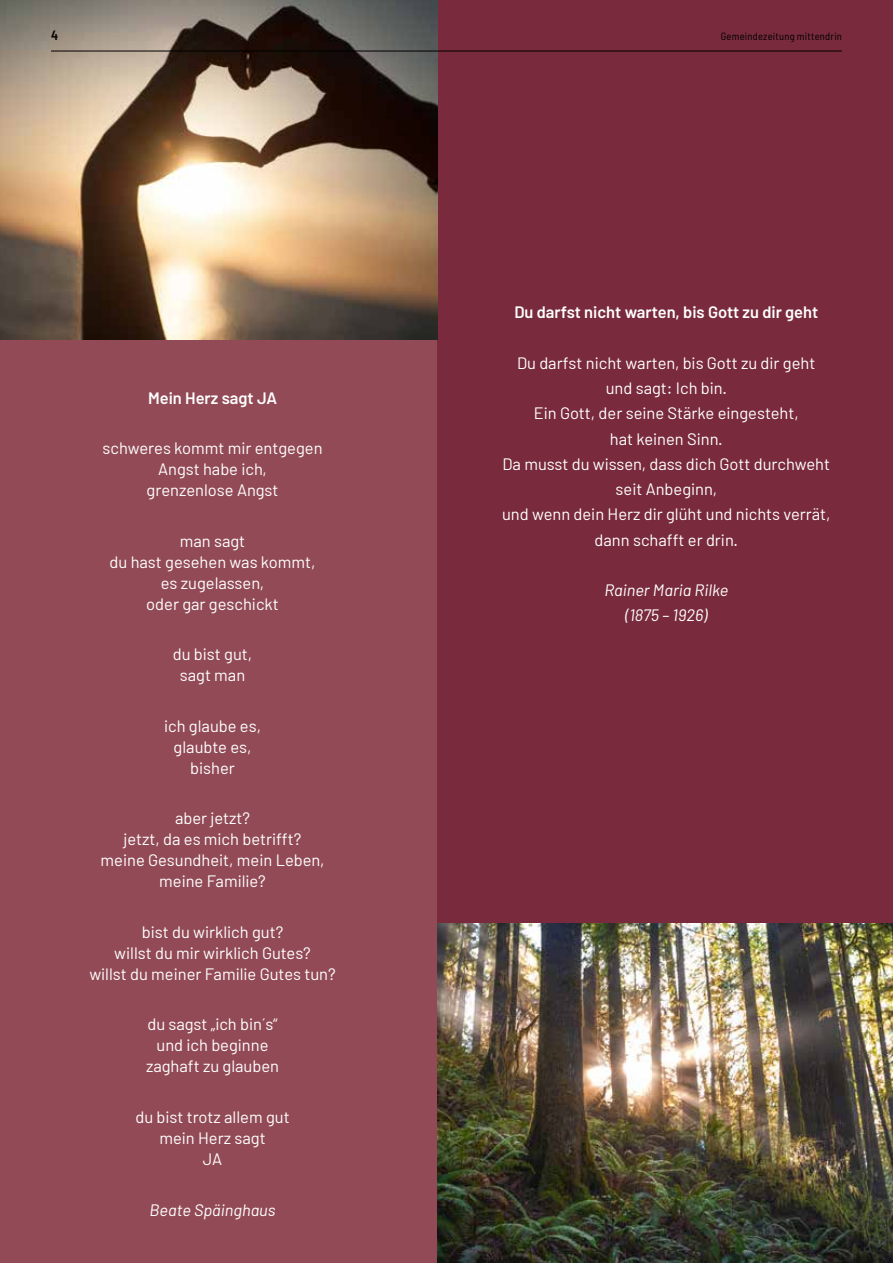
<style>
.page{position:relative;width:893px;height:1263px;background:#fff}
.page>*{position:absolute;margin:0;border:0;box-sizing:border-box;transform-origin:0 0}
.t1{font:16.5px/21px "Barlow";color:#fff;text-align:center}
.t2{font:600 16.5px "Barlow";color:#fff}
.t3{font:italic 16.5px/25.2px "Barlow";color:#fff;text-align:center}
.t4{font:600 semi-condensed 13.5px "Barlow";color:#000}
.t5{font:semi-condensed 10.5px "Barlow";letter-spacing:.025em;color:#000}
</style>
<div class="page">
<div style="left:0;top:255px;width:438px;height:1008px;background:#924b56"></div>
<div style="left:438px;top:0;width:455px;height:1263px;background:#792b3d"></div>
<img style="left:0;top:0;width:438px;height:340px">
<img style="left:438px;top:923px;width:455px;height:340px">
<hr style="left:51px;top:51px;width:791px;height:1px;background:#000">
<p class="t4" style="left:51px;top:27px;width:8px">4</p>
<p class="t5" style="left:721px;top:30px;width:123px">Gemeindezeitung mittendrin</p>
<p class="t2" style="left:148px;top:388px;width:131px">Mein Herz sagt JA</p>
<p class="t1" style="left:103px;top:437px;width:222px">schweres kommt mir entgegen<br>Angst habe ich,<br>grenzenlose Angst</p>
<p class="t1" style="left:110px;top:530px;width:207px">man sagt<br>du hast gesehen was kommt, es zugelassen,<br>oder gar geschickt</p>
<p class="t1" style="left:173px;top:643px;width:81px">du bist gut, sagt man</p>
<p class="t1" style="left:164px;top:715px;width:98px">ich glaube es, glaubte es, bisher</p>
<p class="t1" style="left:101px;top:807px;width:225px">aber jetzt?<br>jetzt, da es mich betrifft? meine Gesundheit, mein Leben, meine Familie?</p>
<p class="t1" style="left:89px;top:921px;width:248px">bist du wirklich gut?<br>willst du mir wirklich Gutes?<br>willst du meiner Familie Gutes tun?</p>
<p class="t1" style="left:146px;top:1013px;width:135px">du sagst „ich bin´s“ und ich beginne zaghaft zu glauben</p>
<p class="t1" style="left:135px;top:1106px;width:156px">du bist trotz allem gut mein Herz sagt<br>JA</p>
<p class="t3" style="left:150px;top:1196px;width:128px">Beate Späinghaus</p>
<p class="t2" style="left:514px;top:302px;width:305px">Du darfst nicht warten, bis Gott zu dir geht</p>
<p class="t1" style="left:502px;top:350px;width:330px;line-height:25.2px">Du darfst nicht warten, bis Gott zu dir geht und sagt: Ich bin.<br>Ein Gott, der seine Stärke eingesteht,<br>hat keinen Sinn.<br>Da musst du wissen, dass dich Gott durchweht seit Anbeginn,<br>und wenn dein Herz dir glüht und nichts verrät, dann schafft er drin.</p>
<p class="t3" style="left:604px;top:577px;width:125px">Rainer Maria Rilke (1875 – 1926)</p>
</div>
